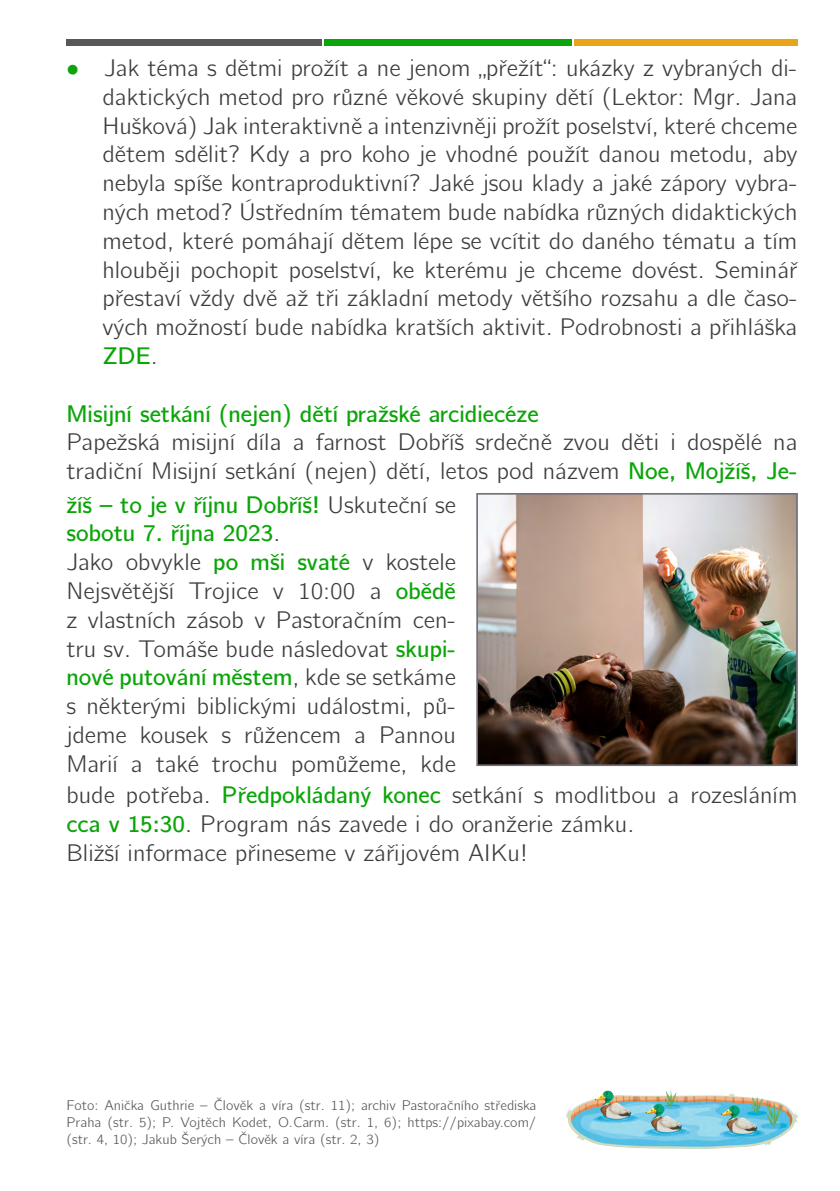
<style>
.page{position:relative;width:840px;height:1191px;background:#fff}
.page>*{position:absolute;margin:0;border:0;box-sizing:border-box;transform-origin:0 0}
.t1{font:24px/28.8px "CMU Bright";color:#3d3d3f}
.t2{font:600 24px "CMU Bright";color:#0ba509}
.t3{font:14px/16.8px "CMU Bright";color:#57585a;text-align:justify}
.s1{color:#0ba509}
.s2{font-weight:600;color:#0ba509}
</style>
<div class="page">
<div style="left:66px;top:40px;width:255px;height:6px;background:#57585a"></div>
<div style="left:573px;top:40px;width:224px;height:6px;background:#eaa419"></div>
<div style="left:324px;top:40px;width:247px;height:6px;background:#0ba509"></div>
<img style="left:476px;top:493px;width:321px;height:272px">
<div style="left:477px;top:494px;width:319px;height:271px;border:1px solid #747178"></div>
<img style="left:565px;top:1090px;width:232px;height:58px">
<p class="t1" style="left:102px;top:51px;width:696px;text-align:justify;text-indent:-36px"><span class="s1">•</span> Jak téma s dětmi prožít a ne jenom „přežít“: ukázky z vybraných di&shy;daktických metod pro různé věkové skupiny dětí (Lektor: Mgr. Jana Hušková) Jak interaktivně a intenzivněji prožít poselství, které chceme dětem sdělit? Kdy a pro koho je vhodné použít danou metodu, aby nebyla spíše kontraproduktivní? Jaké jsou klady a jaké zápory vybra&shy;ných metod? Ústředním tématem bude nabídka různých didaktických metod, které pomáhají dětem lépe se vcítit do daného tématu a tím hlouběji pochopit poselství, ke kterému je chceme dovést. Seminář přestaví vždy dvě až tři základní metody většího rozsahu a dle časo&shy;vých možností bude nabídka kratších aktivit. Podrobnosti a přihláška <span class="s2">ZDE</span>.</p>
<p class="t2" style="left:66px;top:393px;width:473px">Misijní setkání (nejen) dětí pražské arcidiecéze</p>
<p class="t1" style="left:66px;top:425px;width:732px">Papežská misijní díla a farnost Dobříš srdečně zvou děti i dospělé na tradiční Misijní setkání (nejen) dětí, letos pod názvem <span class="s2">Noe, Mojžíš, Je-</span></p>
<p class="t1" style="left:66px;top:487px;width:391px"><span class="s2">žíš – to je v říjnu Dobříš!</span> Uskuteční se <span class="s2">sobotu 7. října 2023</span>.<br>Jako obvykle <span class="s2">po mši svaté</span> v kostele Nejsvětější Trojice v 10:00 a <span class="s2">obědě </span>z vlastních zásob v Pastoračním cen&shy;tru sv. Tomáše bude následovat <span class="s2">skupi&shy;nové putování městem</span>, kde se setkáme s některými biblickými událostmi, pů&shy;jdeme kousek s růžencem a Pannou Marií a také trochu pomůžeme, kde</p>
<p class="t1" style="left:66px;top:778px;width:732px">bude potřeba. <span class="s2">Předpokládaný konec</span> setkání s modlitbou a rozesláním <span class="s2">cca v 15:30</span>. Program nás zavede i do oranžerie zámku.<br>Bližší informace přineseme v zářijovém AIKu!</p>
<p class="t3" style="left:66px;top:1095px;width:471px">Foto: Anička Guthrie ‒ Člověk a víra (str. 11); archiv Pastoračního střediska Praha (str. 5); P. Vojtěch Kodet, O.Carm. (str. 1, 6); https://pixabay.com/ (str. 4, 10); Jakub Šerých ‒ Člověk a víra (str. 2, 3)</p>
</div>
